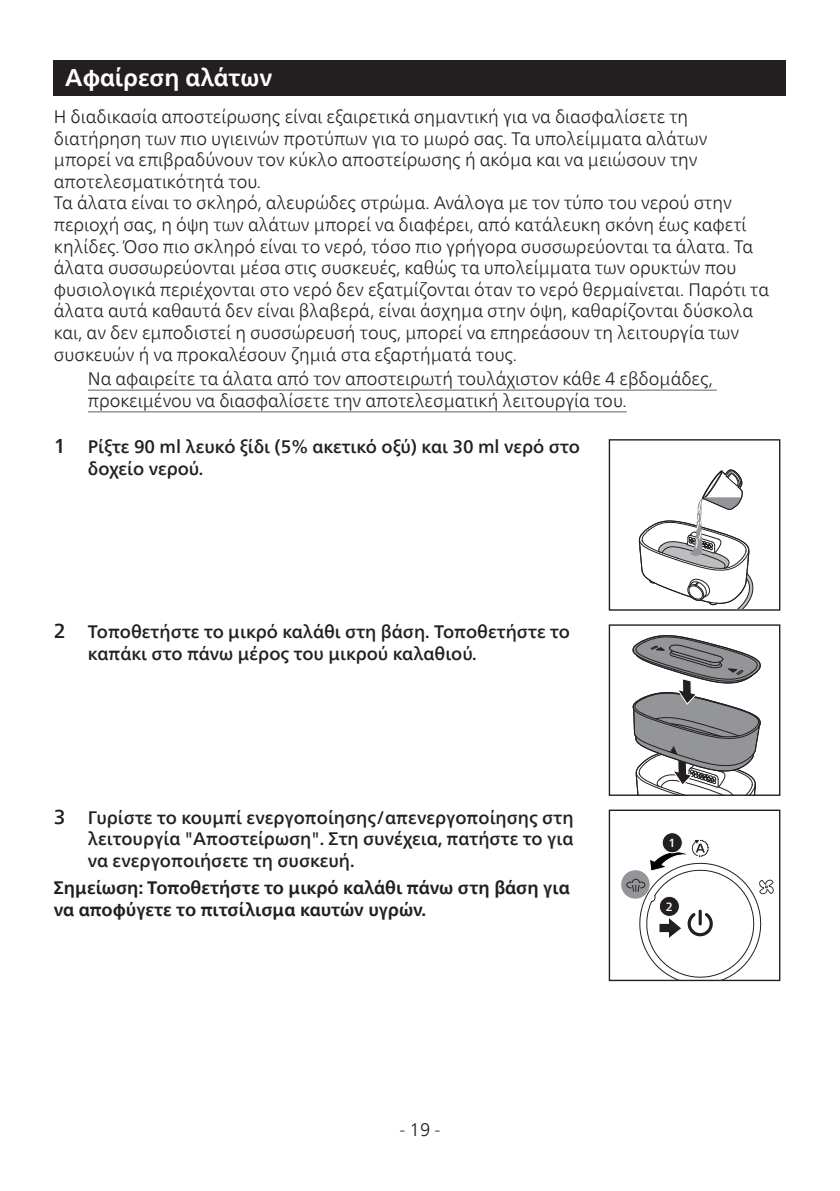
<style>
.page{position:relative;width:840px;height:1191px;background:#fff}
.page>*{position:absolute;margin:0;border:0;box-sizing:border-box;transform-origin:0 0}
.heading1{font:700 24px "Neue Frutiger World";color:#fff}
.body_text{font:300 18px/21.6px "Neue Frutiger World";color:#231f20}
.t1{font:500 18px/21.6px "Neue Frutiger World";color:#231f20}
.warning-paragraph{font:300 18px/21.6px "Neue Frutiger World";color:#231f20}
.note_shade{font:700 18px/21.6px "Neue Frutiger World";color:#231f20}
.t2{font:500 11.8px "Neue Frutiger World";color:#fff}
.s1{font-size:20px}
</style>
<div class="page">
<div style="left:54px;top:60px;width:731px;height:35px;background:#231f20"></div>
<hr style="left:88px;top:389px;width:628px;height:2px;background:#939598">
<hr style="left:88px;top:411px;width:538px;height:1px;background:#939598">
<svg style="left:638px;top:469px;width:116px;height:139px"></svg>
<div style="left:608px;top:439px;width:172px;height:171px;border:1px solid #231f20"></div>
<svg style="left:632px;top:635px;width:128px;height:159px"></svg>
<div style="left:608px;top:624px;width:172px;height:172px;border:1px solid #231f20"></div>
<svg style="left:620px;top:870px;width:29px;height:29px"></svg>
<svg style="left:626px;top:840px;width:147px;height:139px"></svg>
<div style="left:661px;top:832px;width:21px;height:20px;background:#231f20;border-radius:50%"></div>
<div style="left:661px;top:832px;width:21px;height:21px;border:1px solid #fff;border-radius:50%"></div>
<div style="left:659px;top:896px;width:20px;height:20px;background:#231f20;border-radius:50%"></div>
<div style="left:658px;top:896px;width:21px;height:20px;border:1px solid #fff;border-radius:50%"></div>
<div style="left:608px;top:809px;width:172px;height:172px;border:1px solid #231f20"></div>
<p class="heading1" style="left:65px;top:57px;width:208px">Αφαίρεση αλάτων</p>
<p class="body_text" style="left:54px;top:106px;width:654px">Η διαδικασία αποστείρωσης είναι εξαιρετικά σημαντική για να διασφαλίσετε τη διατήρηση των πιο υγιεινών προτύπων για το μωρό σας. Τα υπολείμματα αλάτων μπορεί να επιβραδύνουν τον κύκλο αποστείρωσης ή ακόμα και να μειώσουν την αποτελεσματικότητά του.</p>
<p class="body_text" style="left:54px;top:192px;width:716px">Τα άλατα είναι το σκληρό, αλευρώδες στρώμα. Ανάλογα με τον τύπο του νερού στην περιοχή σας, η όψη των αλάτων μπορεί να διαφέρει, από κατάλευκη σκόνη έως καφετί κηλίδες. Όσο πιο σκληρό είναι το νερό, τόσο πιο γρήγορα συσσωρεύονται τα άλατα. Τα άλατα συσσωρεύονται μέσα στις συσκευές, καθώς τα υπολείμματα των ορυκτών που φυσιολογικά περιέχονται στο νερό δεν εξατμίζονται όταν το νερό θερμαίνεται. Παρότι τα άλατα αυτά καθαυτά δεν είναι βλαβερά, είναι άσχημα στην όψη, καθαρίζονται δύσκολα και, αν δεν εμποδιστεί η συσσώρευσή τους, μπορεί να επηρεάσουν τη λειτουργία των συσκευών ή να προκαλέσουν ζημιά στα εξαρτήματά τους.</p>
<p class="warning-paragraph" style="left:88px;top:368px;width:625px">Να αφαιρείτε τα άλατα από τον αποστειρωτή τουλάχιστον κάθε 4 εβδομάδες, προκειμένου να διασφαλίσετε την αποτελεσματική λειτουργία του.</p>
<p class="t1" style="left:88px;top:436px;width:493px;text-indent:-34px"><span class="s1">1</span> Ρίξτε 90 ml λευκό ξίδι (5% ακετικό οξύ) και 30 ml νερό στο δοχείο νερού.</p>
<p class="t1" style="left:88px;top:621px;width:483px;text-indent:-34px"><span class="s1">2</span> Τοποθετήστε το μικρό καλάθι στη βάση. Τοποθετήστε το καπάκι στο πάνω μέρος του μικρού καλαθιού.</p>
<p class="t1" style="left:88px;top:806px;width:487px;text-align:justify;text-indent:-34px"><span class="s1">3</span> Γυρίστε το κουμπί ενεργοποίησης/απενεργοποίησης στη λειτουργία "Αποστείρωση". Στη συνέχεια, πατήστε το για να ενεργοποιήσετε τη συσκευή.</p>
<p class="note_shade" style="left:54px;top:876px;width:517px">Σημείωση: Τοποθετήστε το μικρό καλάθι πάνω στη βάση για να αποφύγετε το πιτσίλισμα καυτών υγρών.</p>
<p class="body_text" style="left:399px;top:1119px;width:42px">- 19 -</p>
<p class="t2" style="left:668px;top:833px;width:8px">1</p>
<p class="t2" style="left:665px;top:896px;width:8px">2</p>
</div>
